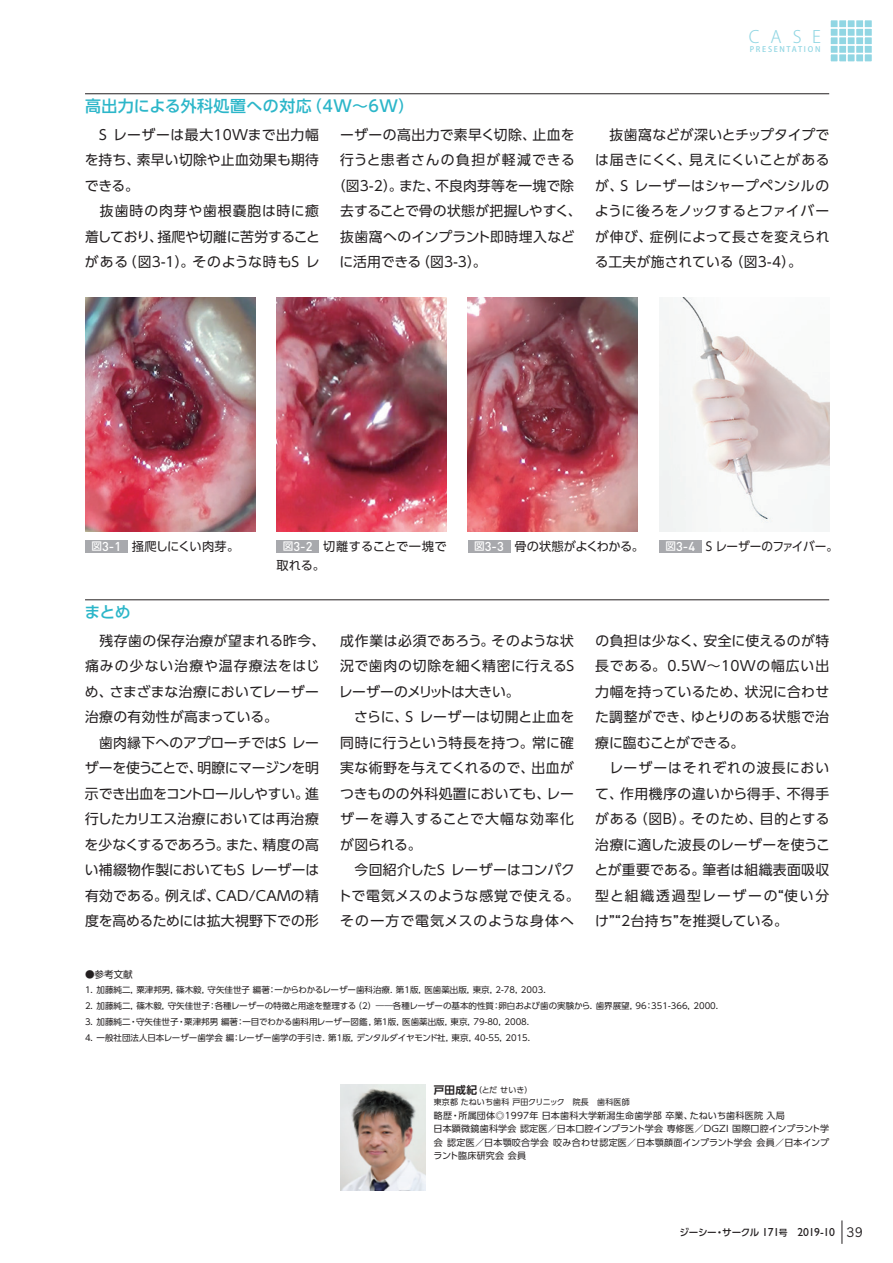
<style>
.page{position:relative;width:893px;height:1263px;background:#fff}
.page>*{position:absolute;margin:0;border:0;box-sizing:border-box;transform-origin:0 0}
.t1{font:300 16.95px "Koz Go Pro";color:#91d6e3}
.t2{font:500 15.9px "UD Shin Go Pr 6 N";letter-spacing:.03em;color:#2cb6c9}
.t3{font:13.8px/25.5px "UD Shin Go Pr 6 N";letter-spacing:.02em;color:#231f20}
.t4{font:13.8px "UD Shin Go Pr 6 N";color:#231f20}
.t5{font:13.8px "UD Shin Go Pr 6 N";letter-spacing:.085em;color:#231f20}
.t6{font:13.8px "UD Shin Go Pr 6 N";letter-spacing:-.015em;color:#231f20}
.t7{font:500 12.75px "DINOT";color:#fff}
.t8{font:12.15px "UD Shin Go Pr 6 N";letter-spacing:-.045em;color:#231f20;scale:.95 1}
.t9{font:12.15px "UD Shin Go Pr 6 N";letter-spacing:-.015em;color:#231f20}
.t10{font:12.15px/19.2px "UD Shin Go Pr 6 N";letter-spacing:.02em;color:#231f20}
.t11{font:12.15px "UD Shin Go Pr 6 N";letter-spacing:-.07em;color:#231f20}
.t12{font:11.7px "Gill Sans Std";letter-spacing:-.025em;color:#231f20}
.t13{font:9.6px "UD Shin Go Pr 6 N";color:#231f20}
.t14{font:9px/13.4px "UD Shin Go Pr 6 N";letter-spacing:.025em;color:#231f20}
.t15{font:8.55px "UD Shin Go Pr 6 N";color:#231f20}
.t16{font:7.95px/12px "UD Shin Go Pr 6 N";letter-spacing:.02em;color:#231f20}
.t17{font:500 7.65px "Koz Go Pro";letter-spacing:.22em;color:#91d6e3}
.s1{font-family:"UD Shin Go Pr 6 N";font-size:10.65px}
.s2{font-weight:500;font-size:10.65px;color:#fff}
.s3{font-family:"DINOT";font-weight:500;font-size:12.75px;color:#fff}
.s4{font-family:"UD Shin Go Pr 6 N De";font-weight:700;font-size:10.65px}
.s5{font-family:"UD Shin Go Pro";font-weight:500;font-size:9.6px}
.s6{font-family:"UD Shin Go Pro";font-weight:500;font-size:8.7px}
.s7{font-family:"Copperplate Gothic Std 29 AB";font-size:13.35px}
</style>
<div class="page">
<img style="left:659px;top:298px;width:170px;height:233px">
<hr style="left:85px;top:94px;width:744px;height:1px;background:#231f20">
<div style="left:85px;top:540px;width:43px;height:13px;background:#a8a9ad"></div>
<div style="left:276px;top:540px;width:43px;height:13px;background:#a8a9ad"></div>
<div style="left:468px;top:540px;width:42px;height:13px;background:#a8a9ad"></div>
<div style="left:659px;top:540px;width:43px;height:13px;background:#a8a9ad"></div>
<img style="left:85px;top:298px;width:170px;height:233px">
<img style="left:276px;top:298px;width:170px;height:233px">
<img style="left:468px;top:298px;width:170px;height:233px">
<hr style="left:85px;top:599px;width:744px;height:1px;background:#231f20">
<img style="left:340px;top:1084px;width:85px;height:107px">
<div style="left:830px;top:20px;width:8px;height:8px;background:#91d6e3"></div>
<div style="left:829px;top:19px;width:10px;height:10px;border:2px solid #fff"></div>
<div style="left:838px;top:20px;width:9px;height:8px;background:#91d6e3"></div>
<div style="left:838px;top:19px;width:10px;height:10px;border:2px solid #fff"></div>
<div style="left:847px;top:20px;width:8px;height:8px;background:#91d6e3"></div>
<div style="left:846px;top:19px;width:10px;height:10px;border:2px solid #fff"></div>
<div style="left:855px;top:20px;width:9px;height:8px;background:#91d6e3"></div>
<div style="left:855px;top:19px;width:10px;height:10px;border:2px solid #fff"></div>
<div style="left:864px;top:20px;width:8px;height:8px;background:#91d6e3"></div>
<div style="left:863px;top:19px;width:10px;height:10px;border:2px solid #fff"></div>
<div style="left:830px;top:28px;width:8px;height:9px;background:#91d6e3"></div>
<div style="left:829px;top:27px;width:10px;height:10px;border:2px solid #fff"></div>
<div style="left:838px;top:28px;width:9px;height:9px;background:#91d6e3"></div>
<div style="left:838px;top:27px;width:10px;height:10px;border:2px solid #fff"></div>
<div style="left:847px;top:28px;width:8px;height:9px;background:#91d6e3"></div>
<div style="left:846px;top:27px;width:10px;height:10px;border:2px solid #fff"></div>
<div style="left:855px;top:28px;width:9px;height:9px;background:#91d6e3"></div>
<div style="left:855px;top:27px;width:10px;height:10px;border:2px solid #fff"></div>
<div style="left:864px;top:28px;width:8px;height:9px;background:#91d6e3"></div>
<div style="left:863px;top:27px;width:10px;height:10px;border:2px solid #fff"></div>
<div style="left:830px;top:37px;width:8px;height:8px;background:#91d6e3"></div>
<div style="left:829px;top:36px;width:10px;height:10px;border:2px solid #fff"></div>
<div style="left:838px;top:37px;width:9px;height:8px;background:#91d6e3"></div>
<div style="left:838px;top:36px;width:10px;height:10px;border:2px solid #fff"></div>
<div style="left:847px;top:37px;width:8px;height:8px;background:#91d6e3"></div>
<div style="left:846px;top:36px;width:10px;height:10px;border:2px solid #fff"></div>
<div style="left:855px;top:37px;width:9px;height:8px;background:#91d6e3"></div>
<div style="left:855px;top:36px;width:10px;height:10px;border:2px solid #fff"></div>
<div style="left:864px;top:37px;width:8px;height:8px;background:#91d6e3"></div>
<div style="left:863px;top:36px;width:10px;height:10px;border:2px solid #fff"></div>
<div style="left:830px;top:45px;width:8px;height:9px;background:#91d6e3"></div>
<div style="left:829px;top:44px;width:10px;height:10px;border:2px solid #fff"></div>
<div style="left:838px;top:45px;width:9px;height:9px;background:#91d6e3"></div>
<div style="left:838px;top:44px;width:10px;height:10px;border:2px solid #fff"></div>
<div style="left:847px;top:45px;width:8px;height:9px;background:#91d6e3"></div>
<div style="left:846px;top:44px;width:10px;height:10px;border:2px solid #fff"></div>
<div style="left:855px;top:45px;width:9px;height:9px;background:#91d6e3"></div>
<div style="left:855px;top:44px;width:10px;height:10px;border:2px solid #fff"></div>
<div style="left:864px;top:45px;width:8px;height:9px;background:#91d6e3"></div>
<div style="left:863px;top:44px;width:10px;height:10px;border:2px solid #fff"></div>
<div style="left:830px;top:54px;width:8px;height:8px;background:#91d6e3"></div>
<div style="left:829px;top:53px;width:10px;height:10px;border:2px solid #fff"></div>
<div style="left:838px;top:54px;width:9px;height:8px;background:#91d6e3"></div>
<div style="left:838px;top:53px;width:10px;height:10px;border:2px solid #fff"></div>
<div style="left:847px;top:54px;width:8px;height:8px;background:#91d6e3"></div>
<div style="left:846px;top:53px;width:10px;height:10px;border:2px solid #fff"></div>
<div style="left:855px;top:54px;width:9px;height:8px;background:#91d6e3"></div>
<div style="left:855px;top:53px;width:10px;height:10px;border:2px solid #fff"></div>
<div style="left:864px;top:54px;width:8px;height:8px;background:#91d6e3"></div>
<div style="left:863px;top:53px;width:10px;height:10px;border:2px solid #fff"></div>
<svg style="left:842px;top:1220px;width:1px;height:24px"></svg>
<p class="t2" style="left:85px;top:93px;width:331px">高出力による外科処置への対応（4W〜6W）</p>
<p class="t3" style="left:85px;top:121px;width:237px">　S レーザーは最大10Wまで出力幅を持ち、素早い切除や止血効果も期待できる。<br>　抜歯時の肉芽や歯根嚢胞は時に癒着しており、掻爬や切離に苦労することがある（図3-1）。そのような時もS レ</p>
<p class="t3" style="left:340px;top:121px;width:236px">ーザーの高出力で素早く切除、止血を</p>
<p class="t5" style="left:340px;top:149px;width:236px">行うと患者さんの負担が軽減できる</p>
<p class="t3" style="left:332px;top:172px;width:244px">（図3-2）。また、不良肉芽等を一塊で除</p>
<p class="t4" style="left:340px;top:200px;width:243px">去することで骨の状態が把握しやすく、</p>
<p class="t3" style="left:340px;top:223px;width:236px">抜歯窩へのインプラント即時埋入など</p>
<p class="t6" style="left:340px;top:251px;width:149px">に活用できる（図3-3）。</p>
<p class="t1" style="left:749px;top:26px;width:74px">CASE</p>
<p class="t17" style="left:750px;top:45px;width:72px">PRESENTATION</p>
<p class="t3" style="left:595px;top:121px;width:236px;text-align:justify">　抜歯窩などが深いとチップタイプでは届きにくく、見えにくいことがあるが、S レーザーはシャープペンシルのように後ろをノックするとファイバーが伸び、症例によって長さを変えられる工夫が施されている（図3-4）。</p>
<p class="t7" style="left:91px;top:538px;width:31px"><span class="s1">図</span>3-1</p>
<p class="t7" style="left:283px;top:538px;width:31px"><span class="s1">図</span>3-2</p>
<p class="t9" style="left:474px;top:536px;width:171px"><span class="s2">図</span><span class="s3">3-3</span> 骨の状態がよくわかる。</p>
<p class="t8" style="left:665px;top:536px;width:183px"><span class="s2">図</span><span class="s3">3-4</span> S レーザーのファイバー。</p>
<p class="t11" style="left:132px;top:536px;width:109px">掻爬しにくい肉芽。</p>
<p class="t10" style="left:276px;top:536px;width:172px;text-indent:47px">切離することで一塊で取れる。</p>
<p class="t2" style="left:85px;top:599px;width:48px">まとめ</p>
<p class="t3" style="left:85px;top:627px;width:242px">　残存歯の保存治療が望まれる昨今、痛みの少ない治療や温存療法をはじめ、さまざまな治療においてレーザー治療の有効性が高まっている。<br>　歯肉縁下へのアプローチではS レーザーを使うことで、明瞭にマージンを明示でき出血をコントロールしやすい。進行したカリエス治療においては再治療を少なくするであろう。また、精度の高い補綴物作製においてもS レーザーは有効である。例えば、CAD/CAMの精度を高めるためには拡大視野下での形</p>
<p class="t3" style="left:338px;top:627px;width:243px">成作業は必須であろう。そのような状況で歯肉の切除を細く精密に行えるSレーザーのメリットは大きい。<br>　さらに、S レーザーは切開と止血を同時に行うという特長を持つ。常に確実な術野を与えてくれるので、出血がつきものの外科処置においても、レーザーを導入することで大幅な効率化が図られる。<br>　今回紹介したS レーザーはコンパクトで電気メスのような感覚で使える。その一方で電気メスのような身体へ</p>
<p class="t3" style="left:594px;top:627px;width:237px">の負担は少なく、安全に使えるのが特長である。0.5W〜10Wの幅広い出力幅を持っているため、状況に合わせた調整ができ、ゆとりのある状態で治療に臨むことができる。<br>　レーザーはそれぞれの波長において、作用機序の違いから得手、不得手がある（図B）。そのため、目的とする治療に適した波長のレーザーを使うことが重要である。筆者は組織表面吸収型と組織透過型レーザーの“使い分け”“2台持ち”を推奨している。</p>
<p class="t13" style="left:85px;top:966px;width:49px">●参考文献</p>
<p class="t15" style="left:85px;top:983px;width:468px">1. 加藤純二，粟津邦男，篠木毅，守矢佳世子 編著：一からわかるレーザー歯科治療．第1版，医歯薬出版，東京，2-78，2003．</p>
<p class="t15" style="left:85px;top:999px;width:641px">2. 加藤純二，篠木毅，守矢佳世子：各種レーザーの特徴と用途を整理する（2）――各種レーザーの基本的性質：卵白および歯の実験から．歯界展望，96：351-366，2000．</p>
<p class="t15" style="left:85px;top:1015px;width:452px">3. 加藤純二・守矢佳世子・粟津邦男 編著：一目でわかる歯科用レーザー図鑑, 第1版，医歯薬出版，東京，79-80，2008．</p>
<p class="t15" style="left:85px;top:1031px;width:447px">4. 一般社団法人日本レーザー歯学会 編：レーザー歯学の手引き．第1版，デンタルダイヤモンド社，東京，40-55，2015.</p>
<p class="t16" style="left:434px;top:1083px;width:197px"><span class="s4">戸田成紀</span>（とだ せいき）<br>東京都 たねいち歯科 戸田クリニック　院長　歯科医師</p>
<p class="t14" style="left:434px;top:1108px;width:397px">略歴・所属団体◎1997年 日本歯科大学新潟生命歯学部 卒業、たねいち歯科医院 入局<br>日本顕微鏡歯科学会 認定医／日本口腔インプラント学会 専修医／DGZI 国際口腔インプラント学会 認定医／日本顎咬合学会 咬み合わせ認定医／日本顎顔面インプラント学会 会員／日本インプラント臨床研究会 会員</p>
<p class="t12" style="left:679px;top:1226px;width:185px"><span class="s5">ジーシー・サークル</span> 171<span class="s6">号</span> 2019-10 <span class="s7">39</span></p>
</div>
